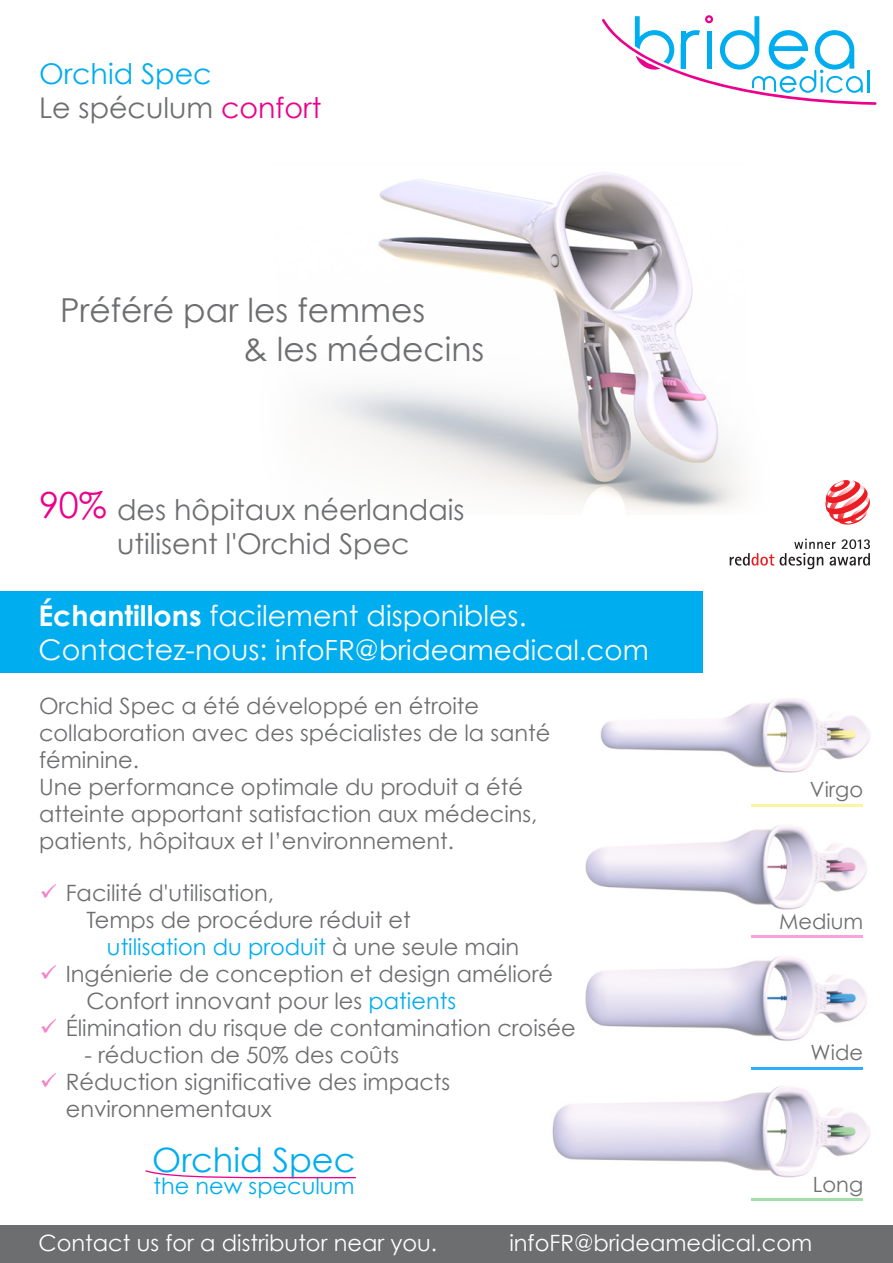
<style>
.page{position:relative;width:893px;height:1263px;background:#fff}
.page>*{position:absolute;margin:0;border:0;box-sizing:border-box;transform-origin:0 0}
.t1{font:33.6px "Century Gothic";color:#00adee}
.t2{font:33px/39.6px "Century Gothic";color:#6d6e70}
.t3{font:28.5px/34.2px "Century Gothic";color:#6d6e70}
.t4{font:28.5px "Century Gothic";color:#fff}
.t5{font:28.5px/34.2px "Century Gothic";color:#00adee}
.t6{font:27.75px "Century Gothic";color:#fff}
.t7{font:22.5px/27px "Century Gothic";color:#6d6e70}
.t8{font:22.5px "Century Gothic";color:#fff}
.t9{font:22.5px "Century Gothic";color:#00adee}
.t10{font:21px "Century Gothic";color:#6d6e70}
.s1{color:#6d6e70}
.s2{color:#eb008b}
.s3{font-size:36px;color:#eb008b}
.s4{font-weight:700}
.s5{font-size:28.5px}
.s6{color:#00adee}
</style>
<div class="page">
<img style="left:552px;top:698px;width:319px;height:480px">
<hr style="left:751px;top:804px;width:112px;height:3px;background:#fcf4a2">
<hr style="left:751px;top:1198px;width:112px;height:3px;background:#a6deaa">
<hr style="left:751px;top:935px;width:112px;height:3px;background:#f9a2db">
<hr style="left:751px;top:1067px;width:112px;height:3px;background:#31adff">
<img style="left:327px;top:172px;width:415px;height:339px">
<svg style="left:602px;top:15px;width:274px;height:90px"></svg>
<svg style="left:730px;top:553px;width:44px;height:13px"></svg>
<svg style="left:780px;top:539px;width:90px;height:30px"></svg>
<svg style="left:825px;top:480px;width:45px;height:45px"></svg>
<div style="left:0;top:1225px;width:893px;height:38px;background:#6d6e70"></div>
<div style="left:0;top:591px;width:703px;height:81px;background:#00adee"></div>
<svg style="left:145px;top:1170px;width:211px;height:9px"></svg>
<p class="t5" style="left:39px;top:56px;width:284px">Orchid Spec<br><span class="s1">Le spéculum</span> <span class="s2">confort</span></p>
<h2 class="t2" style="left:243px;top:289px;width:243px;text-indent:-183px">Préféré par les femmes<br>&amp; les médecins</h2>
<p class="t3" style="left:117px;top:492px;width:349px;text-indent:-78px"><span class="s3">90%</span> des hôpitaux néerlandais utilisent l'Orchid Spec</p>
<p class="t4" style="left:39px;top:595px;width:490px"><span class="s4">Échantillons</span> facilement disponibles.</p>
<p class="t6" style="left:39px;top:630px;width:612px"><span class="s5">Contactez-nous:</span> infoFR@brideamedical.com</p>
<p class="t7" style="left:39px;top:692px;width:513px">Orchid Spec a été développé en étroite collaboration avec des spécialistes de la santé féminine.<br>Une performance optimale du produit a été atteinte apportant satisfaction aux médecins, patients, hôpitaux et l’environnement.</p>
<p class="t7" style="left:39px;top:879px;width:237px"><span class="s2">✓</span> Facilité d'utilisation,</p>
<p class="t7" style="left:86px;top:906px;width:326px">Temps de procédure réduit et</p>
<p class="t9" style="left:107px;top:931px;width:414px">utilisation du produit <span class="s1">à une seule main</span></p>
<p class="t7" style="left:86px;top:960px;width:468px;text-indent:-47px"><span class="s2">✓</span> Ingénierie de conception et design amélioré<br>Confort innovant pour les <span class="s6">patients</span></p>
<p class="t7" style="left:39px;top:1014px;width:538px"><span class="s2">✓</span> Élimination du risque de contamination croisée</p>
<p class="t7" style="left:84px;top:1041px;width:316px">- réduction de 50% des coûts</p>
<p class="t7" style="left:66px;top:1068px;width:386px;text-indent:-27px"><span class="s2">✓</span> Réduction significative des impacts environnementaux</p>
<h1 class="t1" style="left:152px;top:1136px;width:205px">Orchid Spec</h1>
<p class="t9" style="left:153px;top:1170px;width:203px">the new speculum</p>
<p class="t10" style="left:810px;top:775px;width:55px">Virgo</p>
<p class="t10" style="left:779px;top:906px;width:86px">Medium</p>
<p class="t10" style="left:811px;top:1037px;width:54px">Wide</p>
<p class="t10" style="left:813px;top:1170px;width:52px">Long</p>
<p class="t8" style="left:39px;top:1227px;width:400px">Contact us for a distributor near you.</p>
<p class="t8" style="left:509px;top:1227px;width:304px">infoFR@brideamedical.com</p>
</div>
